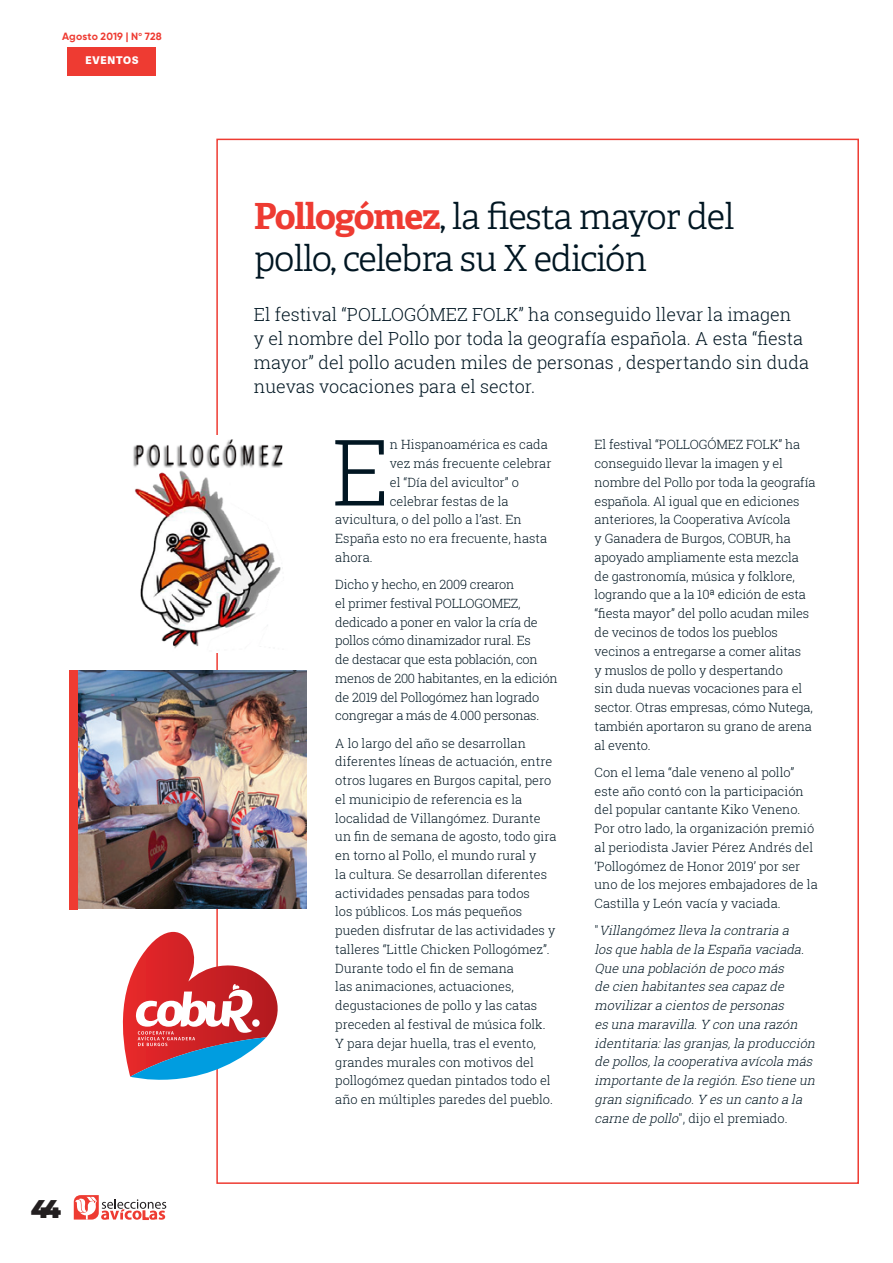
<style>
.page{position:relative;width:893px;height:1263px;background:#fff}
.page>*{position:absolute;margin:0;border:0;box-sizing:border-box;transform-origin:0 0}
.t1{font:300 91.8px "Roboto Slab";color:#011622}
.t2{font:300 36px/42px "Adelle";letter-spacing:-.03em;color:#011622}
.t3{font:900 25.5px "Montserrat";color:#231f20}
.t4{font:300 18px/24px "Roboto Slab";color:#011622}
.t5{font:300 12.75px/18.8px "Roboto Slab";letter-spacing:-.005em;color:#011622}
.t6{font:italic 300 12.75px/18.8px "Roboto Slab";color:#011622}
.t7{font:700 10.5px "Gilroy";letter-spacing:.02em;color:#ee3b32}
.t8{font:800 10.5px "Adelle Sans";letter-spacing:.075em;color:#fff}
.s1{font-weight:700;color:#ee3b32}
.s2{font-style:normal}
</style>
<div class="page">
<img style="left:77px;top:670px;width:229px;height:239px">
<div style="left:69px;top:670px;width:8px;height:239px;background:#ee3b32"></div>
<svg style="left:122px;top:932px;width:156px;height:162px"></svg>
<img style="left:133px;top:439px;width:150px;height:210px">
<div style="left:68px;top:47px;width:88px;height:28px;background:#ee3b32"></div>
<svg style="left:74px;top:1195px;width:92px;height:25px"></svg>
<p class="t7" style="left:62px;top:29px;width:101px">Agosto 2019 | N<sup>o</sup> 728</p>
<p class="t8" style="left:86px;top:54px;width:54px">EVENTOS</p>
<h3 class="t3" style="left:31px;top:1189px;width:32px">44</h3>
<h2 class="t2" style="left:254px;top:196px;width:482px"><span class="s1">Pollogómez</span>, la fiesta mayor del pollo, celebra su X edición</h2>
<h3 class="t4" style="left:254px;top:302px;width:557px">El festival “POLLOGÓMEZ FOLK” ha conseguido llevar la imagen<br>y el nombre del Pollo por toda la geografía española. A esta “fiesta mayor” del pollo acuden miles de personas , despertando sin duda nuevas vocaciones para el sector.</h3>
<h1 class="t1" style="left:332px;top:409px;width:59px">E</h1>
<p class="t5" style="left:390px;top:435px;width:159px">n Hispanoamérica es cada</p>
<p class="t5" style="left:390px;top:454px;width:163px">vez más frecuente celebrar</p>
<p class="t5" style="left:390px;top:472px;width:131px">el “Día del avicultor” o</p>
<p class="t5" style="left:390px;top:491px;width:120px">celebrar festas de la</p>
<p class="t5" style="left:335px;top:510px;width:188px">avicultura, o del pollo a l’ast. En</p>
<p class="t5" style="left:335px;top:529px;width:213px">España esto no era frecuente, hasta</p>
<p class="t5" style="left:335px;top:547px;width:39px">ahora.</p>
<p class="t5" style="left:335px;top:575px;width:224px">Dicho y hecho, en 2009 crearon<br>el primer festival POLLOGOMEZ, dedicado a poner en valor la cría de pollos cómo dinamizador rural. Es<br>de destacar que esta población, con menos de 200 habitantes, en la edición de 2019 del Pollogómez han logrado congregar a más de 4.000 personas.</p>
<p class="t5" style="left:335px;top:733px;width:223px">A lo largo del año se desarrollan diferentes líneas de actuación, entre otros lugares en Burgos capital, pero el municipio de referencia es la localidad de Villangómez. Durante un fin de semana de agosto, todo gira en torno al Pollo, el mundo rural y<br>la cultura. Se desarrollan diferentes actividades pensadas para todos<br>los públicos. Los más pequeños pueden disfrutar de las actividades y talleres “Little Chicken Pollogómez”.<br>Durante todo el fin de semana<br>las animaciones, actuaciones, degustaciones de pollo y las catas preceden al festival de música folk.<br>Y para dejar huella, tras el evento, grandes murales con motivos del pollogómez quedan pintados todo el año en múltiples paredes del pueblo.</p>
<p class="t5" style="left:595px;top:435px;width:222px">El festival “POLLOGÓMEZ FOLK” ha conseguido llevar la imagen y el nombre del Pollo por toda la geografía española. Al igual que en ediciones anteriores, la Cooperativa Avícola<br>y Ganadera de Burgos, COBUR, ha apoyado ampliamente esta mezcla de gastronomía, música y folklore, logrando que a la 10ª edición de esta “fiesta mayor” del pollo acudan miles de vecinos de todos los pueblos vecinos a entregarse a comer alitas<br>y muslos de pollo y despertando<br>sin duda nuevas vocaciones para el sector. Otras empresas, cómo Nutega, también aportaron su grano de arena al evento.</p>
<p class="t5" style="left:595px;top:762px;width:225px">Con el lema “dale veneno al pollo” este año contó con la participación del popular cantante Kiko Veneno.<br>Por otro lado, la organización premió al periodista Javier Pérez Andrés del ‘Pollogómez de Honor 2019’ por ser uno de los mejores embajadores de la Castilla y León vacía y vaciada.</p>
<p class="t6" style="left:595px;top:921px;width:226px"><span class="s2">"</span> Villangómez lleva la contraria a losque habla de la España vaciada.<br>Que una población de poco más<br>de cien habitantessea capaz de movilizara cientosde personas esuna maravilla.Y con una razón identitaria:lasgranjas,la producción de pollos,la cooperativa avícola más importante de la región.Eso tiene un gran significado.Y esun canto a la carne de pollo<span class="s2">", dijo el premiado.</span></p>
</div>
